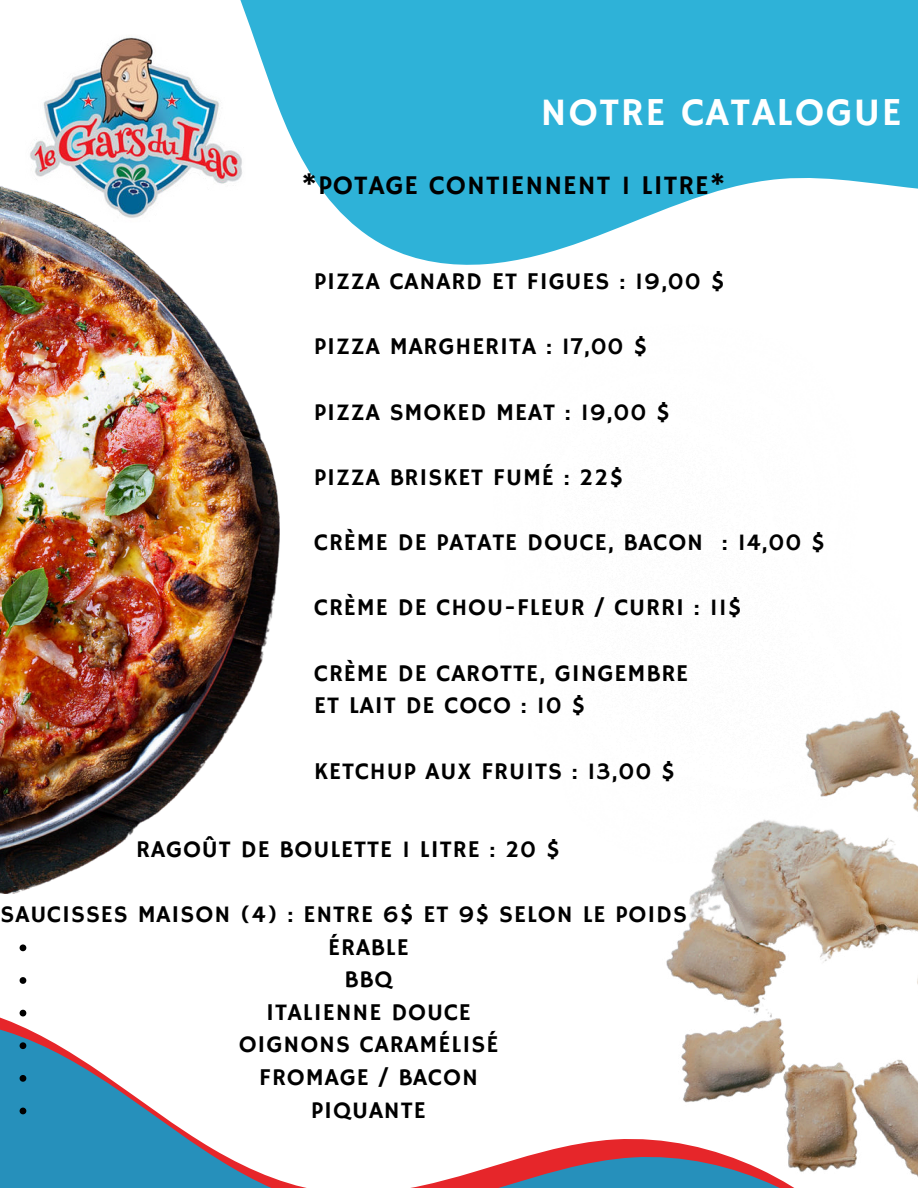
<style>
.page{position:relative;width:918px;height:1188px;background:#fff}
.page>*{position:absolute;margin:0;border:0;box-sizing:border-box;transform-origin:0 0}
.t1{font:39.6px "Hammersmith One";letter-spacing:.04em;color:#fff}
.t2{font:27px "Hammersmith One";letter-spacing:.04em;color:#000}
.t3{font:24px/32.7px "Hammersmith One";letter-spacing:.04em;color:#000}
</style>
<div class="page">
<svg style="left:0;top:1016px;width:640px;height:172px"></svg>
<img style="left:640px;top:710px;width:278px;height:478px">
<svg style="left:240px;top:0;width:678px;height:265px;fill:#2eb2d8"></svg>
<img style="left:30px;top:35px;width:215px;height:137px">
<img style="left:0;top:172px;width:429px;height:721px">
<svg style="left:20px;top:944px;width:6px;height:7px"></svg>
<svg style="left:20px;top:977px;width:6px;height:7px"></svg>
<svg style="left:20px;top:1010px;width:6px;height:6px"></svg>
<svg style="left:20px;top:1042px;width:6px;height:7px"></svg>
<svg style="left:20px;top:1075px;width:6px;height:7px"></svg>
<svg style="left:20px;top:1108px;width:6px;height:6px"></svg>
<h1 class="t1" style="left:541px;top:89px;width:362px">NOTRE CATALOGUE</h1>
<p class="t2" style="left:302px;top:170px;width:425px">*POTAGE CONTIENNENT 1 LITRE*</p>
<p class="t3" style="left:314px;top:266px;width:412px">PIZZA CANARD ET FIGUES : 19,00 $</p>
<p class="t3" style="left:314px;top:331px;width:335px">PIZZA MARGHERITA : 17,00 $</p>
<p class="t3" style="left:314px;top:397px;width:358px">PIZZA SMOKED MEAT : 19,00 $</p>
<p class="t3" style="left:314px;top:462px;width:311px">PIZZA BRISKET FUMÉ : 22$</p>
<p class="t3" style="left:314px;top:527px;width:513px">CRÈME DE PATATE DOUCE, BACON : 14,00 $</p>
<p class="t3" style="left:314px;top:592px;width:429px">CRÈME DE CHOU-FLEUR / CURRI : 11$</p>
<p class="t3" style="left:314px;top:658px;width:376px">CRÈME DE CAROTTE, GINGEMBRE<br>ET LAIT DE COCO : 10 $</p>
<p class="t3" style="left:314px;top:756px;width:362px">KETCHUP AUX FRUITS : 13,00 $</p>
<p class="t3" style="left:136px;top:834px;width:425px">RAGOÛT DE BOULETTE 1 LITRE : 20 $</p>
<p class="t3" style="left:0;top:899px;width:688px">SAUCISSES MAISON (4) : ENTRE 6$ ET 9$ SELON LE POIDS</p>
<p class="t3" style="left:328px;top:932px;width:82px">ÉRABLE</p>
<p class="t3" style="left:345px;top:964px;width:49px">BBQ</p>
<p class="t3" style="left:266px;top:997px;width:206px">ITALIENNE DOUCE</p>
<p class="t3" style="left:239px;top:1030px;width:261px">OIGNONS CARAMÉLISÉ</p>
<p class="t3" style="left:259px;top:1062px;width:220px">FROMAGE / BACON</p>
<p class="t3" style="left:311px;top:1095px;width:116px">PIQUANTE</p>
</div>
